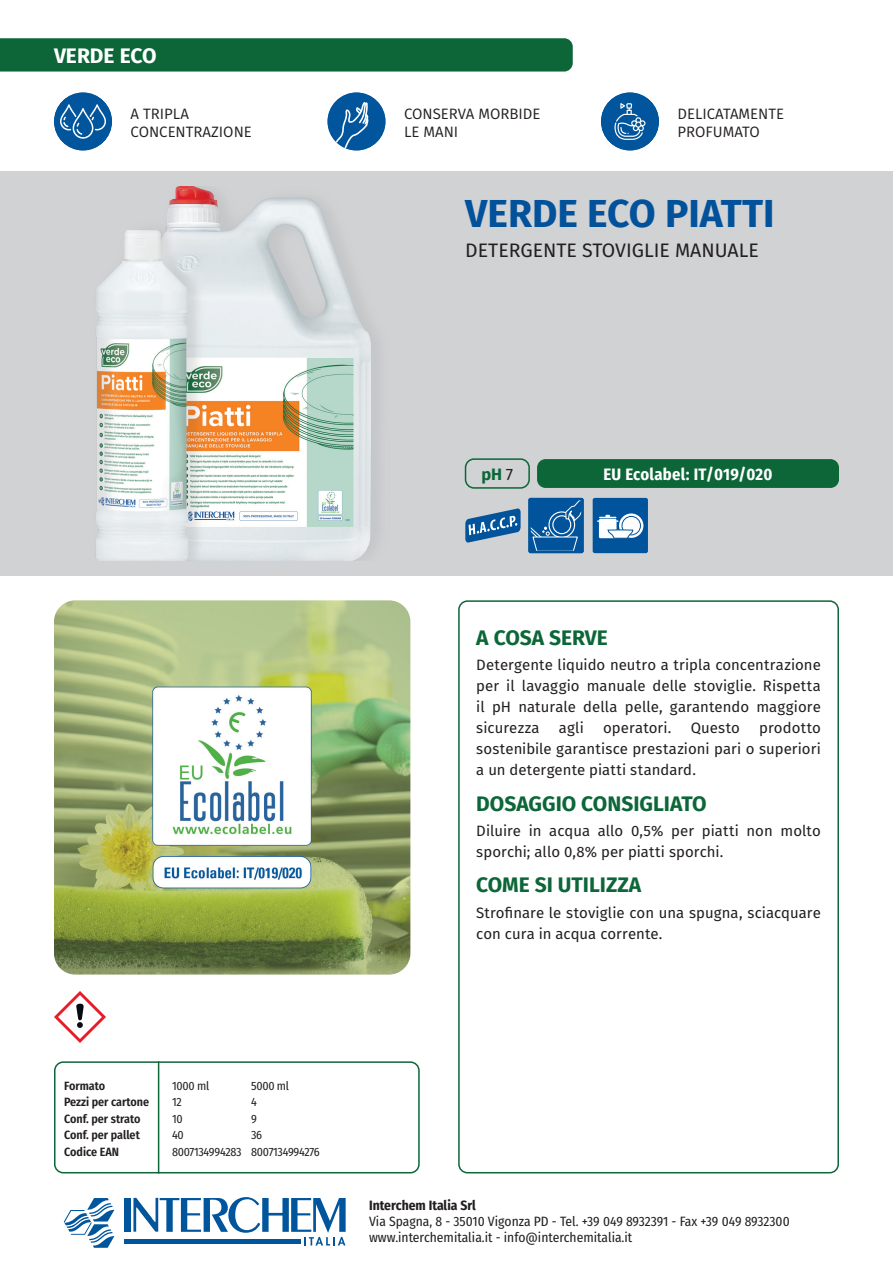
<style>
.page{position:relative;width:893px;height:1263px;background:#fff}
.page>*{position:absolute;margin:0;border:0;box-sizing:border-box;transform-origin:0 0}
.t1{font:700 39px "Fira Sans";color:#01519b}
.t2{font:700 21px "Fira Sans";color:#0c6638}
.t3{font:700 21px "Fira Sans";color:#fff}
.t4{font:19.5px "Fira Sans";color:#231f20}
.t5{font:700 16.5px "Fira Sans Condensed";letter-spacing:.02em;color:#fff}
.t6{font:700 16.5px "Fira Sans";color:#0c6638}
.t7{font:15px/21px "Fira Sans";letter-spacing:.005em;color:#231f20;text-align:justify}
.t8{font:15px/18px "Fira Sans";color:#231f20}
.t9{font:13.5px/16.2px "Fira Sans Condensed";color:#231f20}
.t10{font:700 13.5px "Fira Sans Condensed";color:#231f20}
.t11{font:600 12px/16.5px "Fira Sans Condensed";color:#231f20}
.t12{font:12px/16.5px "Fira Sans Condensed";letter-spacing:-.02em;color:#231f20}
.s1{font-weight:400;color:#231f20}
</style>
<div class="page">
<div style="left:458px;top:600px;width:381px;height:573px;border:2px solid #0c6638;border-radius:9px"></div>
<div style="left:0;top:38px;width:573px;height:34px;background:#0c6638"></div>
<div style="left:0;top:171px;width:893px;height:404px;background:#d1d2d4"></div>
<div style="left:54px;top:1061px;width:366px;height:112px;border:2px solid #0c6638;border-radius:9px"></div>
<hr style="left:158px;top:1061px;width:1px;height:112px;background:#0c6638">
<img style="left:54px;top:991px;width:51px;height:51px">
<div style="left:465px;top:458px;width:65px;height:31px;border:2px solid #0c6638;border-radius:9px"></div>
<div style="left:537px;top:459px;width:302px;height:29px;background:#0c6638;border-radius:9px"></div>
<img style="left:96px;top:186px;width:281px;height:374px">
<svg style="left:465px;top:508px;width:56px;height:35px"></svg>
<svg style="left:531px;top:501px;width:50px;height:49px;background:#2069a7"></svg>
<div style="left:528px;top:498px;width:56px;height:55px;border:2px solid #01549b"></div>
<div style="left:594px;top:499px;width:53px;height:53px;background:#01549b"></div>
<div style="left:593px;top:498px;width:55px;height:55px;border:2px solid #01549b"></div>
<svg style="left:619px;top:513px;width:24px;height:25px"></svg>
<div style="left:622px;top:516px;width:19px;height:19px;border:1px solid #01549b;border-radius:50%"></div>
<div style="left:599px;top:519px;width:18px;height:19px;background:#fff"></div>
<svg style="left:597px;top:515px;width:21px;height:7px"></svg>
<svg style="left:607px;top:530px;width:26px;height:9px"></svg>
<img style="left:54px;top:600px;width:356px;height:374px">
<div style="left:54px;top:92px;width:58px;height:58px;background:#01559c;border-radius:50%"></div>
<svg style="left:60px;top:104px;width:46px;height:35px"></svg>
<div style="left:601px;top:92px;width:58px;height:58px;background:#01559c;border-radius:50%"></div>
<svg style="left:614px;top:103px;width:32px;height:37px"></svg>
<div style="left:327px;top:92px;width:58px;height:58px;background:#01559c;border-radius:50%"></div>
<svg style="left:336px;top:102px;width:33px;height:47px"></svg>
<div style="left:124px;top:1239px;width:177px;height:5px;background:#01559c"></div>
<div style="left:124px;top:1198px;width:7px;height:34px;background:#01559c"></div>
<svg style="left:64px;top:1198px;width:50px;height:50px"></svg>
<svg style="left:133px;top:1197px;width:213px;height:48px"></svg>
<h2 class="t3" style="left:54px;top:38px;width:104px">VERDE ECO</h2>
<p class="t8" style="left:131px;top:105px;width:123px">A TRIPLA<br>CONCENTRAZIONE</p>
<p class="t8" style="left:678px;top:105px;width:108px">DELICATAMENTE<br>PROFUMATO</p>
<p class="t8" style="left:404px;top:105px;width:138px">CONSERVA MORBIDE<br>LE MANI</p>
<h1 class="t1" style="left:465px;top:181px;width:311px">VERDE ECO PIATTI</h1>
<h3 class="t4" style="left:465px;top:236px;width:295px">DETERGENTE STOVIGLIE MANUALE</h3>
<p class="t6" style="left:482px;top:460px;width:33px">pH <span class="s1">7</span></p>
<p class="t5" style="left:603px;top:460px;width:171px">EU Ecolabel: IT/019/020</p>
<h2 class="t2" style="left:476px;top:620px;width:133px">A COSA SERVE</h2>
<p class="t7" style="left:476px;top:654px;width:346px">Detergente liquido neutro a tripla concentrazione per il lavaggio manuale delle stoviglie. Rispetta il pH naturale della pelle, garantendo maggiore sicurezza</p>
<p class="t7" style="left:559px;top:717px;width:26px">agli</p>
<p class="t7" style="left:603px;top:717px;width:70px">operatori.</p>
<p class="t7" style="left:691px;top:717px;width:51px">Questo</p>
<p class="t7" style="left:476px;top:717px;width:346px;text-indent:283px">prodotto sostenibile garantisce prestazioni pari o superiori a un detergente piatti standard.</p>
<h2 class="t2" style="left:476px;top:785px;width:232px">DOSAGGIO CONSIGLIATO</h2>
<p class="t7" style="left:476px;top:820px;width:346px">Diluire in acqua allo 0,5% per piatti non molto sporchi; allo 0,8% per piatti sporchi.</p>
<h2 class="t2" style="left:476px;top:867px;width:166px">COME SI UTILIZZA</h2>
<p class="t7" style="left:476px;top:901px;width:346px">Strofinare le stoviglie con una spugna, sciacquare con cura in acqua corrente.</p>
<p class="t11" style="left:64px;top:1076px;width:87px">Formato<br>Pezzi per cartone<br>Conf. per strato<br>Conf. per pallet<br>Codice EAN</p>
<p class="t12" style="left:172px;top:1077px;width:71px">1000 ml<br>12<br>10<br>40<br>8007134994283</p>
<p class="t12" style="left:251px;top:1077px;width:70px">5000 ml<br>4<br>9<br>36<br>8007134994276</p>
<p class="t10" style="left:369px;top:1194px;width:108px">Interchem Italia Srl</p>
<p class="t9" style="left:369px;top:1213px;width:422px">Via Spagna, 8 - 35010 Vigonza PD - Tel. +39 049 8932391 - Fax +39 049 8932300 www.interchemitalia.it - info@interchemitalia.it</p>
<p class="t7" style="left:439px;top:1214px;width:17px">28</p>
</div>
